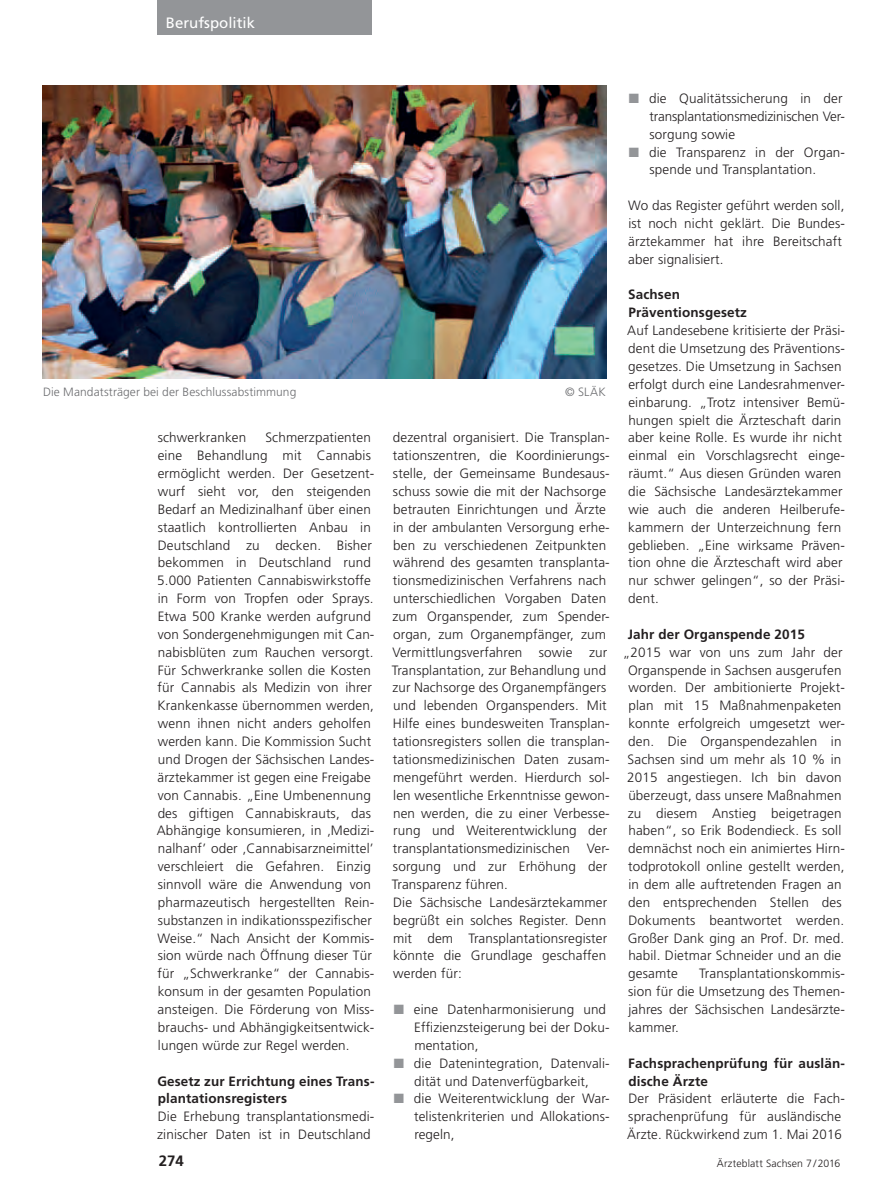
<style>
.page{position:relative;width:893px;height:1191px;background:#fff}
.page>*{position:absolute;margin:0;border:0;box-sizing:border-box;transform-origin:0 0}
.t1{font:15px "Frutiger";color:#fff}
.t2{font:700 15px "Frutiger";color:#231f20}
.Text_allgemein{font:300 13.5px/17.9px "Frutiger";letter-spacing:.01em;color:#231f20}
.Text_allgemein-2{font:700 13.5px/17.9px "Frutiger";letter-spacing:.01em;color:#231f20}
.Bildunterschrift{font:300 12px "Frutiger";letter-spacing:.01em;color:#6c6d70}
.t3{font:300 10.5px "Frutiger";letter-spacing:.01em;color:#231f20}
.s1{color:#939598}
</style>
<div class="page">
<div style="left:157px;top:0;width:214px;height:34px;background:#939598"></div>
<img style="left:43px;top:85px;width:564px;height:293px">
<p class="t1" style="left:166px;top:14px;width:91px">Berufspolitik</p>
<p class="Bildunterschrift" style="left:43px;top:385px;width:255px">Die Mandatsträger bei der Beschlussabstimmung</p>
<p class="Bildunterschrift" style="left:565px;top:385px;width:42px">© SLÄK</p>
<p class="Text_allgemein" style="left:157px;top:429px;width:219px;text-indent:109px">Schmerzpatienten eine Behandlung mit Cannabis ermöglicht werden. Der Gesetzent&shy;wurf sieht vor, den steigenden Bedarf an Medizinalhanf über einen staatlich kontrollierten Anbau in Deutschland zu decken. Bisher bekommen in Deutschland rund 5.000 Patienten Cannabiswirkstoffe in Form von Tropfen oder Sprays.<br>Etwa 500 Kranke werden aufgrund von Sondergenehmigungen mit Can&shy;nabisblüten zum Rauchen versorgt.<br>Für Schwerkranke sollen die Kosten für Cannabis als Medizin von ihrer Krankenkasse übernommen werden, wenn ihnen nicht anders geholfen werden kann. Die Kommission Sucht und Drogen der Sächsischen Landes&shy;ärztekammer ist gegen eine Freigabe von Cannabis. „Eine Umbenennung des giftigen Cannabiskrauts, das Abhängige konsumieren, in ‚Medizi&shy;nalhanf’ oder ‚Cannabisarzneimittel’ verschleiert die Gefahren. Einzig sinnvoll wäre die Anwendung von pharmazeutisch hergestellten Rein&shy;substanzen in indikationsspezifischer Weise.“ Nach Ansicht der Kommis&shy;sion würde nach Öffnung dieser Tür für „Schwerkranke“ der Cannabis&shy;konsum in der gesamten Population ansteigen. Die Förderung von Miss&shy;brauchs- und Abhängigkeitsentwick&shy;lungen würde zur Regel werden.</p>
<p class="Text_allgemein-2" style="left:157px;top:1071px;width:219px">Gesetz zur Errichtung eines Trans&shy;plantationsregisters</p>
<p class="Text_allgemein" style="left:157px;top:1107px;width:219px">Die Erhebung transplantationsmedi&shy;zinischer Daten ist in Deutschland</p>
<p class="Text_allgemein" style="left:158px;top:429px;width:90px">schwerkranken</p>
<p class="Text_allgemein" style="left:392px;top:429px;width:219px">dezentral organisiert. Die Transplan&shy;tationszentren, die Koordinierungs&shy;stelle, der Gemeinsame Bundesaus&shy;schuss sowie die mit der Nachsorge betrauten Einrichtungen und Ärzte in der ambulanten Versorgung erhe&shy;ben zu verschiedenen Zeitpunkten während des gesamten transplanta&shy;tionsmedizinischen Verfahrens nach unterschiedlichen Vorgaben Daten zum Organspender, zum Spender&shy;organ, zum Organempfänger, zum Vermittlungsverfahren sowie zur Transplantation, zur Behandlung und zur Nachsorge des Organempfängers und lebenden Organspenders. Mit Hilfe eines bundesweiten Transplan&shy;tationsregisters sollen die transplan&shy;tationsmedizinischen Daten zusam&shy;mengeführt werden. Hierdurch sol&shy;len wesentliche Erkenntnisse gewon&shy;nen werden, die zu einer Verbesse&shy;rung und Weiterentwicklung der transplantationsmedizinischen</p>
<p class="Text_allgemein" style="left:392px;top:839px;width:219px;text-indent:195px">Ver&shy;sorgung und zur Erhöhung der<br>Transparenz führen.</p>
<p class="Text_allgemein" style="left:393px;top:893px;width:216px;text-align:justify">Die Sächsische Landesärztekammer begrüßt ein solches Register. Denn mit dem Transplantationsregister könnte die Grundlage geschaffen werden für:</p>
<p class="Text_allgemein" style="left:414px;top:1000px;width:197px;text-indent:-21px"><span class="s1">■</span> eine Datenharmonisierung und<br>Effizienzsteigerung bei der Doku&shy;mentation,</p>
<p class="Text_allgemein" style="left:394px;top:1054px;width:218px;text-align:center"><span class="s1">■</span> die Datenintegration, Datenvali&shy;dität und Datenverfügbarkeit,</p>
<p class="Text_allgemein" style="left:414px;top:1089px;width:197px;text-align:justify;text-indent:-20px"><span class="s1">■</span> die Weiterentwicklung der War&shy;telistenkriterien und Allokations&shy;regeln,</p>
<p class="Text_allgemein" style="left:649px;top:89px;width:196px;text-align:justify;text-indent:-20px"><span class="s1">■</span> die Qualitätssicherung in der transplantationsmedizinischen Ver&shy;sorgung sowie</p>
<p class="Text_allgemein" style="left:649px;top:143px;width:197px;text-indent:-21px"><span class="s1">■</span> die Transparenz in der Organ&shy;spende und Transplantation.</p>
<p class="Text_allgemein" style="left:628px;top:196px;width:218px">Wo das Register geführt werden soll, ist noch nicht geklärt. Die Bundes&shy;ärztekammer hat ihre Bereitschaft aber signalisiert.</p>
<p class="Text_allgemein-2" style="left:628px;top:286px;width:53px">Sachsen</p>
<p class="Text_allgemein-2" style="left:628px;top:303px;width:120px">Präventionsgesetz</p>
<p class="Text_allgemein" style="left:627px;top:321px;width:219px">Auf Landesebene kritisierte der Präsi&shy;dent die Umsetzung des Präventions&shy;gesetzes. Die Umsetzung in Sachsen erfolgt durch eine Landesrahmenver&shy;einbarung. „Trotz intensiver Bemü&shy;hungen spielt die Ärzteschaft darin aber keine Rolle. Es wurde ihr nicht einmal ein Vorschlagsrecht einge&shy;räumt.“ Aus diesen Gründen waren die Sächsische Landesärztekammer wie auch die anderen Heilberufe&shy;kammern der Unterzeichnung fern geblieben. „Eine wirksame Präven&shy;tion ohne die Ärzteschaft wird aber nur schwer gelingen“, so der Präsi&shy;dent.</p>
<p class="Text_allgemein-2" style="left:628px;top:625px;width:179px">Jahr der Organspende 2015</p>
<p class="Text_allgemein" style="left:627px;top:643px;width:219px;text-indent:-4px">„2015 war von uns zum Jahr der<br>Organspende in Sachsen ausgerufen worden. Der ambitionierte Projekt&shy;plan mit 15 Maßnahmenpaketen konnte erfolgreich umgesetzt wer&shy;den. Die Organspendezahlen in<br>Sachsen sind um mehr als 10 % in<br>2015 angestiegen. Ich bin davon überzeugt, dass unsere Maßnahmen zu diesem Anstieg beigetragen haben“, so Erik Bodendieck. Es soll demnächst noch ein animiertes Hirn&shy;todprotokoll online gestellt werden, in dem alle auftretenden Fragen an den entsprechenden Stellen des<br>Dokuments beantwortet werden.<br>Großer Dank ging an Prof. Dr. med. habil. Dietmar Schneider und an die gesamte</p>
<p class="Text_allgemein" style="left:628px;top:964px;width:218px;text-align:justify;text-indent:71px">Transplantationskommis&shy;sion für die Umsetzung des Themen&shy;jahres der Sächsischen Landesärzte&shy;kammer.</p>
<p class="Text_allgemein-2" style="left:628px;top:1054px;width:218px">Fachsprachenprüfung für auslän&shy;dische Ärzte</p>
<p class="Text_allgemein" style="left:627px;top:1089px;width:219px">Der Präsident erläuterte die Fach&shy;sprachenprüfung für ausländische<br>Ärzte. Rückwirkend zum 1. Mai 2016</p>
<p class="t2" style="left:159px;top:1151px;width:27px">274</p>
<p class="t3" style="left:717px;top:1157px;width:125px">Ärzteblatt Sachsen 7/2016</p>
</div>
